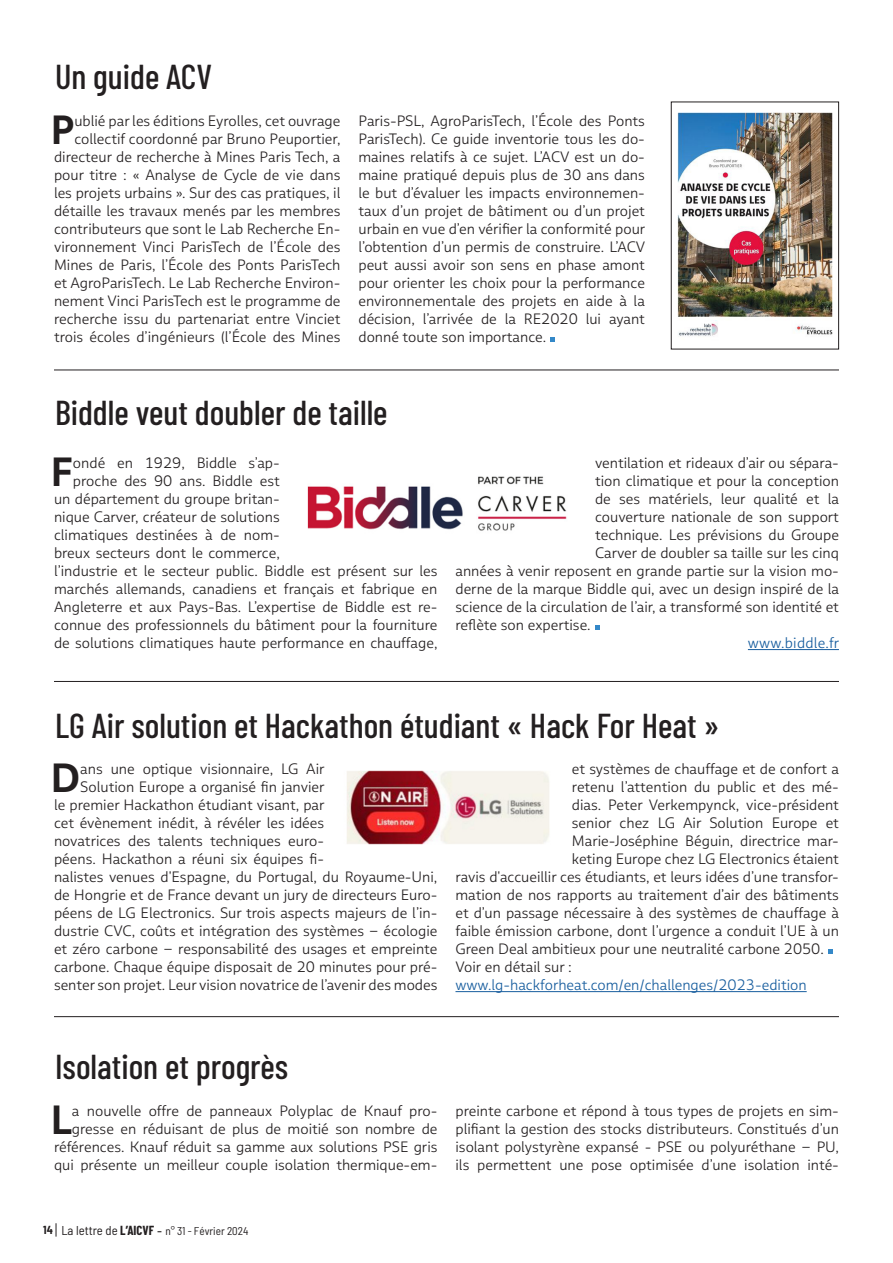
<style>
.page{position:relative;width:893px;height:1263px;background:#fff}
.page>*{position:absolute;margin:0;border:0;box-sizing:border-box;transform-origin:0 0}
.texte_courant_actu{font:700 40.65px "Multiple Sans Pro";color:#231f20}
.titre_actu{font:500 34.5px "Barlow Condensed";color:#231f20}
.texte_courant_actu-2{font:300 15px/18px "Multiple Sans Pro";color:#231f20;text-align:right}
.texte_courant_actu-3{font:300 15px "Multiple Sans Pro";color:#175d9e}
.t1{font:semi-condensed 11.25px "Barlow";color:#231f20}
.s1{font-weight:700;font-size:11.4px}
.s2{font-size:12.75px}
.s3{font-family:"Barlow Condensed";font-weight:700;font-stretch:normal;font-size:12.75px}
.s4{font-family:"Multiple Sans Pro";font-stretch:normal;font-size:12.75px}
</style>
<div class="page">
<svg style="left:56px;top:1223px;width:1px;height:13px"></svg>
<svg style="left:550px;top:337px;width:5px;height:5px"></svg>
<hr style="left:748px;top:649px;width:91px;height:1px;background:#175d9e">
<svg style="left:595px;top:625px;width:4px;height:5px"></svg>
<hr style="left:455px;top:991px;width:352px;height:1px;background:#175d9e">
<svg style="left:828px;top:949px;width:5px;height:5px"></svg>
<img style="left:677px;top:112px;width:156px;height:224px">
<div style="left:671px;top:102px;width:168px;height:247px;border:1px solid #231f20"></div>
<hr style="left:54px;top:370px;width:785px;height:1px;background:#231f20">
<hr style="left:54px;top:681px;width:785px;height:1px;background:#231f20">
<hr style="left:54px;top:1016px;width:785px;height:1px;background:#231f20">
<img style="left:307px;top:476px;width:260px;height:55px">
<img style="left:347px;top:770px;width:203px;height:75px">
<p class="titre_actu" style="left:55px;top:51px;width:159px">Un guide ACV</p>
<p class="texte_courant_actu-2" style="left:54px;top:112px;width:288px">ublié par les éditions Eyrolles, cet ouvrage collectif coordonné par Bruno Peuportier, directeur de recherche à Mines Paris Tech, a pour titre : « Analyse de Cycle de vie dans les projets urbains ». Sur des cas pratiques, il détaille les travaux menés par les membres contributeurs que sont le Lab Recherche En&shy;vironnement Vinci ParisTech de l’École des Mines de Paris, l’École des Ponts ParisTech et AgroParisTech. Le Lab Recherche Environ&shy;nement Vinci ParisTech est le programme de recherche issu du partenariat entre Vinciet trois écoles d’ingénieurs (l’École des Mines</p>
<p class="texte_courant_actu-2" style="left:358px;top:112px;width:288px;text-align:justify">Paris-PSL, AgroParisTech, l’École des Ponts ParisTech). Ce guide inventorie tous les do&shy;maines relatifs à ce sujet. L’ACV est un do&shy;maine pratiqué depuis plus de 30 ans dans le but d’évaluer les impacts environnemen&shy;taux d’un projet de bâtiment ou d’un projet urbain en vue d’en vérifier la conformité pour l’obtention d’un permis de construire. L’ACV peut aussi avoir son sens en phase amont pour orienter les choix pour la performance environnementale des projets en aide à la décision, l’arrivée de la RE2020 lui ayant donné toute son importance.</p>
<p class="texte_courant_actu" style="left:51px;top:104px;width:25px">P</p>
<p class="titre_actu" style="left:55px;top:388px;width:334px">Biddle veut doubler de taille</p>
<p class="texte_courant_actu" style="left:51px;top:446px;width:24px">F</p>
<p class="texte_courant_actu-2" style="left:73px;top:454px;width:208px">ondé en 1929, Biddle s’ap-</p>
<p class="texte_courant_actu-2" style="left:73px;top:472px;width:208px">proche des 90 ans. Biddle est</p>
<p class="texte_courant_actu-2" style="left:54px;top:490px;width:227px">un département du groupe britan-</p>
<p class="texte_courant_actu-2" style="left:54px;top:508px;width:227px">nique Carver, créateur de solutions</p>
<p class="texte_courant_actu-2" style="left:54px;top:526px;width:227px">climatiques destinées à de nom-</p>
<p class="texte_courant_actu-2" style="left:54px;top:544px;width:227px">breux secteurs dont le commerce,</p>
<p class="texte_courant_actu-2" style="left:54px;top:562px;width:385px">l’industrie et le secteur public. Biddle est présent sur les</p>
<p class="texte_courant_actu-2" style="left:54px;top:580px;width:385px">marchés allemands, canadiens et français et fabrique en</p>
<p class="texte_courant_actu-2" style="left:54px;top:598px;width:385px">Angleterre et aux Pays-Bas. L’expertise de Biddle est re-</p>
<p class="texte_courant_actu-2" style="left:54px;top:616px;width:385px">connue des professionnels du bâtiment pour la fourniture</p>
<p class="texte_courant_actu-2" style="left:54px;top:634px;width:385px">de solutions climatiques haute performance en chauffage,</p>
<p class="texte_courant_actu-2" style="left:595px;top:454px;width:245px">ventilation et rideaux d’air ou sépara-</p>
<p class="texte_courant_actu-2" style="left:595px;top:472px;width:245px">tion climatique et pour la conception</p>
<p class="texte_courant_actu-2" style="left:595px;top:490px;width:245px">de ses matériels, leur qualité et la</p>
<p class="texte_courant_actu-2" style="left:595px;top:508px;width:245px">couverture nationale de son support</p>
<p class="texte_courant_actu-2" style="left:595px;top:526px;width:245px">technique. Les prévisions du Groupe</p>
<p class="texte_courant_actu-2" style="left:595px;top:544px;width:245px">Carver de doubler sa taille sur les cinq</p>
<p class="texte_courant_actu-2" style="left:455px;top:562px;width:385px">années à venir reposent en grande partie sur la vision mo-</p>
<p class="texte_courant_actu-2" style="left:455px;top:580px;width:385px">derne de la marque Biddle qui, avec un design inspiré de la</p>
<p class="texte_courant_actu-2" style="left:455px;top:598px;width:385px">science de la circulation de l’air, a transformé son identité et</p>
<p class="texte_courant_actu-2" style="left:455px;top:616px;width:137px">reflète son expertise.</p>
<p class="texte_courant_actu-3" style="left:748px;top:634px;width:93px">www.biddle.fr</p>
<p class="titre_actu" style="left:55px;top:700px;width:666px">LG Air solution et Hackathon étudiant « Hack For Heat »</p>
<p class="texte_courant_actu" style="left:51px;top:752px;width:31px">D</p>
<p class="texte_courant_actu-2" style="left:80px;top:760px;width:246px">ans une optique visionnaire, LG Air</p>
<p class="texte_courant_actu-2" style="left:80px;top:778px;width:246px">Solution Europe a organisé fin janvier</p>
<p class="texte_courant_actu-2" style="left:54px;top:796px;width:272px">le premier Hackathon étudiant visant, par</p>
<p class="texte_courant_actu-2" style="left:54px;top:814px;width:272px">cet évènement inédit, à révéler les idées</p>
<p class="texte_courant_actu-2" style="left:54px;top:832px;width:272px">novatrices des talents techniques euro-</p>
<p class="texte_courant_actu-2" style="left:54px;top:850px;width:272px">péens. Hackathon a réuni six équipes fi-</p>
<p class="texte_courant_actu-2" style="left:54px;top:868px;width:385px">nalistes venues d'Espagne, du Portugal, du Royaume-Uni,</p>
<p class="texte_courant_actu-2" style="left:54px;top:886px;width:385px">de Hongrie et de France devant un jury de directeurs Euro-</p>
<p class="texte_courant_actu-2" style="left:54px;top:904px;width:385px">péens de LG Electronics. Sur trois aspects majeurs de l’in-</p>
<p class="texte_courant_actu-2" style="left:54px;top:922px;width:385px">dustrie CVC, coûts et intégration des systèmes – écologie</p>
<p class="texte_courant_actu-2" style="left:54px;top:940px;width:385px">et zéro carbone – responsabilité des usages et empreinte</p>
<p class="texte_courant_actu-2" style="left:54px;top:958px;width:385px">carbone. Chaque équipe disposait de 20 minutes pour pré-</p>
<p class="texte_courant_actu-2" style="left:54px;top:976px;width:385px">senter son projet. Leur vision novatrice de l’avenir des modes</p>
<p class="texte_courant_actu-2" style="left:572px;top:760px;width:269px">et systèmes de chauffage et de confort a</p>
<p class="texte_courant_actu-2" style="left:572px;top:778px;width:269px">retenu l’attention du public et des mé-</p>
<p class="texte_courant_actu-2" style="left:572px;top:796px;width:269px">dias. Peter Verkempynck, vice-président</p>
<p class="texte_courant_actu-2" style="left:572px;top:814px;width:269px">senior chez LG Air Solution Europe et</p>
<p class="texte_courant_actu-2" style="left:572px;top:832px;width:269px">Marie-Joséphine Béguin, directrice mar-</p>
<p class="texte_courant_actu-2" style="left:572px;top:850px;width:269px">keting Europe chez LG Electronics étaient</p>
<p class="texte_courant_actu-2" style="left:455px;top:868px;width:385px">ravis d'accueillir ces étudiants, et leurs idées d’une transfor-</p>
<p class="texte_courant_actu-2" style="left:455px;top:886px;width:385px">mation de nos rapports au traitement d’air des bâtiments</p>
<p class="texte_courant_actu-2" style="left:455px;top:904px;width:385px">et d’un passage nécessaire à des systèmes de chauffage à</p>
<p class="texte_courant_actu-2" style="left:455px;top:922px;width:385px">faible émission carbone, dont l’urgence a conduit l’UE à un</p>
<p class="texte_courant_actu-2" style="left:455px;top:940px;width:370px">Green Deal ambitieux pour une neutralité carbone 2050.</p>
<p class="texte_courant_actu-2" style="left:455px;top:958px;width:118px">Voir en détail sur :</p>
<p class="texte_courant_actu-3" style="left:455px;top:976px;width:353px">www.lg-hackforheat.com/en/challenges/2023-edition</p>
<p class="titre_actu" style="left:55px;top:1041px;width:235px">Isolation et progrès</p>
<p class="texte_courant_actu-2" style="left:54px;top:1102px;width:385px">a nouvelle offre de panneaux Polyplac de Knauf pro&shy;gresse en réduisant de plus de moitié son nombre de références. Knauf réduit sa gamme aux solutions PSE gris qui présente un meilleur couple isolation thermique-em-</p>
<p class="texte_courant_actu-2" style="left:455px;top:1102px;width:385px;text-align:justify">preinte carbone et répond à tous types de projets en sim&shy;plifiant la gestion des stocks distributeurs. Constitués d’un isolant polystyrène expansé - PSE ou polyuréthane – PU, ils permettent une pose optimisée d’une isolation inté-</p>
<p class="texte_courant_actu" style="left:51px;top:1094px;width:23px">L</p>
<p class="t1" style="left:43px;top:1224px;width:207px"><span class="s1">14</span> <span class="s2">La lettre de</span> <span class="s3">L’AICVF</span> <span class="s4">-</span> n° 31 - Février 2024</p>
</div>
